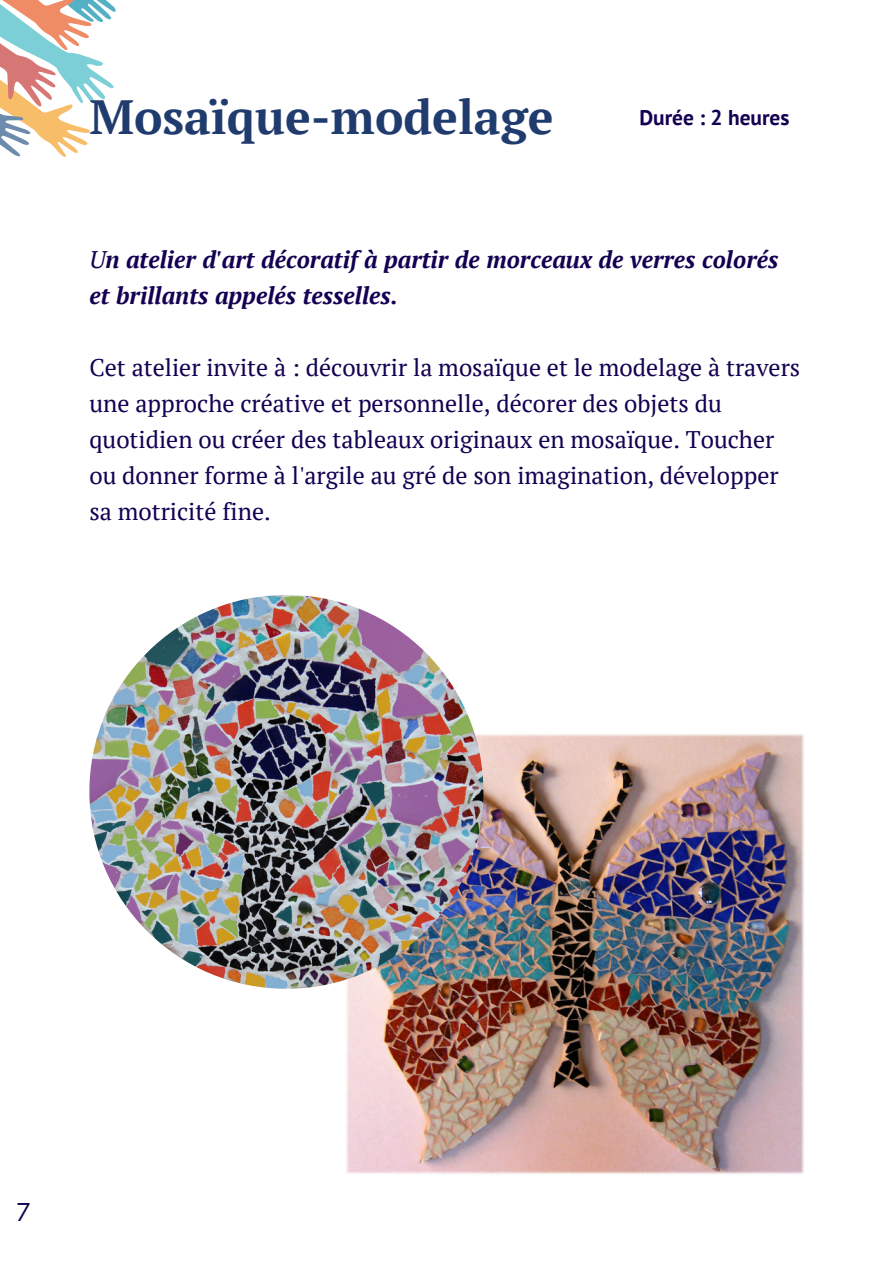
<style>
.page{position:relative;width:894px;height:1264px;background:#fff}
.page>*{position:absolute;margin:0;border:0;box-sizing:border-box;transform-origin:0 0}
.t1{font:700 48px "PT Serif";color:#203b6d}
.t2{font:24px/36px "PT Serif";color:#130052}
.t3{font:italic 700 24px/36px "PT Serif";color:#130052}
.t4{font:24px "Now";color:#130052}
.t5{font:700 21.3px "PT Sans";color:#130052}
.s1{font-weight:400}
</style>
<div class="page">
<img style="left:345px;top:733px;width:459px;height:441px">
<img style="left:89px;top:595px;width:394px;height:393px;border-radius:50%">
<svg style="left:0;top:0;width:116px;height:157px"></svg>
<h2 class="t1" style="left:89px;top:84px;width:465px">Mosaïque-modelage</h2>
<p class="t5" style="left:639px;top:103px;width:151px">Durée : 2 heures</p>
<h2 class="t3" style="left:89px;top:241px;width:690px"><span class="s1">U</span>n atelier d'art décoratif à partir de morceaux de verres colorés et brillants appelés tesselles.</h2>
<p class="t2" style="left:89px;top:349px;width:712px">Cet atelier invite à : découvrir la mosaïque et le modelage à travers une approche créative et personnelle, décorer des objets du quotidien ou créer des tableaux originaux en mosaïque. Toucher ou donner forme à l'argile au gré de son imagination, développer sa motricité fine.</p>
<p class="t4" style="left:16px;top:1198px;width:15px">7</p>
</div>
